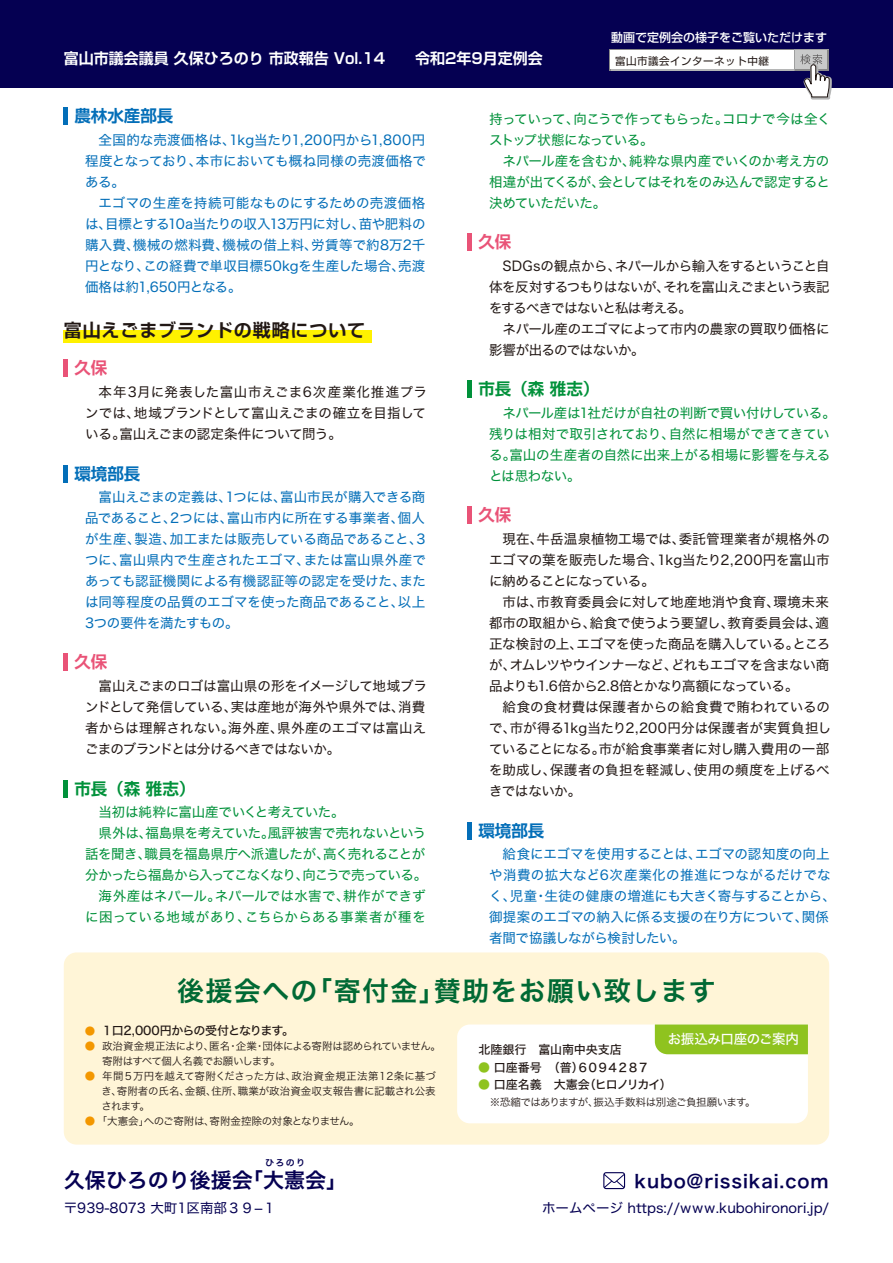
<style>
.page{position:relative;width:893px;height:1263px;background:#fff}
.page>*{position:absolute;margin:0;border:0;box-sizing:border-box;transform-origin:0 0}
.t1{font:27px "Hira Kaku Std W6";letter-spacing:.05em;color:#006934}
.t2{font:21px "Hira Kaku Std W6";color:#050052}
.t3{font:18px "Hira Kaku Std W6";letter-spacing:.05em;color:#050052}
.t4{font:700 18px "Shin Go Pro De";letter-spacing:.05em;color:#221815}
.t5{font:700 16.5px "Shin Go Pro De";color:#036eb8}
.t6{font:700 16.5px "Shin Go Pro De";color:#00913a}
.t7{font:700 16.5px "Shin Go Pro De";color:#e95377}
.t8{font:700 15px "Shin Go Pro De";color:#fff}
.t9{font:13.5px/21px "Hira Kaku Std W4";letter-spacing:-.02em;color:#221815;text-align:justify}
.t10{font:13.5px/21px "Hira Kaku Std W4";letter-spacing:-.01em;color:#036eb8;text-align:justify}
.t11{font:13.5px/21px "Hira Kaku Std W4";letter-spacing:-.025em;color:#00913a}
.t12{font:13.5px/21px "Hira Kaku Std W4";color:#221815}
.t13{font:13.5px "Hira Kaku Std W4";color:#050052}
.t14{font:13.5px "Hira Kaku Std W4";letter-spacing:-.085em;color:#00913a}
.t15{font:13.5px "Hira Kaku Std W4";letter-spacing:.005em;color:#00913a}
.t16{font:13.5px "Hira Kaku Std W4";letter-spacing:.035em;color:#00913a}
.t17{font:13.5px "Hira Kaku Std W5";letter-spacing:-.025em;color:#fff}
.t18{font:12px "Hira Kaku Std W5";letter-spacing:-.075em;color:#221815}
.t19{font:500 12px "Shin Go Pro";color:#fff}
.t20{font:12px "Hira Kaku Std W5";letter-spacing:-.045em;color:#221815}
.t21{font:12px "Hira Kaku Std W5";letter-spacing:-.16em;color:#221815}
.t22{font:12px "Hira Kaku Std W5";color:#221815}
.t23{font:10.5px/15px "Hira Kaku Std W3";letter-spacing:-.02em;color:#221815;text-align:justify}
.t24{font:10.5px/15px "Hira Kaku Std W3";letter-spacing:-.04em;color:#221815}
.t25{font:10.5px "Shin Go Pro";letter-spacing:.05em;color:#221815}
.t26{font:9px "Hira Kaku Std W6";color:#050052}
.s1{font-family:"Hira Kaku Std W3";font-size:10.5px;color:#f39700}
.s2{color:#f39700}
.s3{color:#8fc31f}
</style>
<div class="page">
<div style="left:0;top:0;width:893px;height:88px;background:#050052"></div>
<svg style="left:603px;top:1172px;width:22px;height:17px"></svg>
<div style="left:64px;top:952px;width:765px;height:192px;background:#fff5d7;border-radius:13px"></div>
<svg style="left:457px;top:1024px;width:351px;height:99px;background:#f0f7e1"></svg>
<div style="left:609px;top:49px;width:189px;height:22px;background:#fff"></div>
<div style="left:611px;top:51px;width:187px;height:20px;background:#b5b6b6"></div>
<div style="left:611px;top:51px;width:186px;height:18px;background:#fff"></div>
<div style="left:794px;top:49px;width:35px;height:22px;background:#c9caca"></div>
<div style="left:795px;top:51px;width:34px;height:20px;background:#898989"></div>
<div style="left:795px;top:51px;width:32px;height:18px;background:#c9caca"></div>
<svg style="left:800px;top:54px;width:32px;height:46px"></svg>
<hr style="left:64px;top:360px;width:4px;height:17px;background:#e95377">
<hr style="left:64px;top:654px;width:4px;height:17px;background:#e95377">
<hr style="left:468px;top:233px;width:4px;height:17px;background:#e95377">
<hr style="left:468px;top:507px;width:4px;height:17px;background:#e95377">
<hr style="left:64px;top:108px;width:4px;height:17px;background:#036eb8">
<hr style="left:64px;top:465px;width:4px;height:17px;background:#036eb8">
<hr style="left:468px;top:822px;width:4px;height:17px;background:#036eb8">
<div style="left:64px;top:330px;width:308px;height:13px;background:#fff100"></div>
<hr style="left:64px;top:780px;width:4px;height:17px;background:#00913a">
<hr style="left:468px;top:381px;width:4px;height:17px;background:#00913a">
<p class="t8" style="left:64px;top:46px;width:481px">富山市議会議員 久保ひろのり 市政報告 Vol.14　　令和2年9月定例会</p>
<p class="t19" style="left:611px;top:27px;width:217px">動画で定例会の様子をご覧いただけます</p>
<p class="t25" style="left:615px;top:52px;width:155px">富山市議会インターネット中継</p>
<p class="t5" style="left:74px;top:102px;width:101px">農林水産部長</p>
<p class="t10" style="left:85px;top:129px;width:342px;text-indent:14px">全国的な売渡価格は、1kg当たり1,200円から1,800円程度となっており、本市においても概ね同様の売渡価格である。</p>
<p class="t10" style="left:85px;top:192px;width:342px;text-indent:14px">エゴマの生産を持続可能なものにするための売渡価格は、目標とする10a当たりの収入13万円に対し、苗や肥料の購入費、機械の燃料費、機械の借上料、労賃等で約8万2千円となり、この経費で単収目標50kgを生産した場合、売渡価格は約1,650円となる。</p>
<h3 class="t4" style="left:64px;top:315px;width:303px">富山えごまブランドの戦略について</h3>
<p class="t7" style="left:74px;top:355px;width:34px">久保</p>
<p class="t9" style="left:85px;top:381px;width:343px;text-indent:14px">本年3月に発表した富山市えごま6次産業化推進プランでは、地域ブランドとして富山えごまの確立を目指している。富山えごまの認定条件について問う。</p>
<p class="t5" style="left:74px;top:460px;width:67px">環境部長</p>
<p class="t10" style="left:85px;top:486px;width:342px;text-indent:14px">富山えごまの定義は、1つには、富山市民が購入できる商品であること、2つには、富山市内に所在する事業者、個人が生産、製造、加工または販売している商品であること、3つに、富山県内で生産されたエゴマ、または富山県外産であっても認証機関による有機認証等の認定を受けた、または同等程度の品質のエゴマを使った商品であること、以上3つの要件を満たすもの。</p>
<p class="t7" style="left:74px;top:648px;width:34px">久保</p>
<p class="t9" style="left:85px;top:675px;width:343px;text-align:left;text-indent:14px">富山えごまのロゴは富山県の形をイメージして地域ブランドとして発信している、実は産地が海外や県外では、消費者からは理解されない。海外産、県外産のエゴマは富山えごまのブランドとは分けるべきではないか。</p>
<p class="t6" style="left:74px;top:775px;width:122px">市長（森 雅志）</p>
<p class="t11" style="left:99px;top:802px;width:248px">当初は純粋に富山産でいくと考えていた。</p>
<p class="t11" style="left:99px;top:823px;width:329px">県外は、福島県を考えていた。風評被害で売れないという</p>
<p class="t11" style="left:85px;top:844px;width:342px">話を聞き、職員を福島県庁へ派遣したが、高く売れることが</p>
<p class="t14" style="left:85px;top:865px;width:344px">分かったら福島から入ってこなくなり、向こうで売っている。</p>
<p class="t15" style="left:99px;top:886px;width:329px">海外産はネパール。ネパールでは水害で、耕作ができず</p>
<p class="t16" style="left:85px;top:907px;width:342px">に困っている地域があり、こちらからある事業者が種を</p>
<p class="t11" style="left:489px;top:108px;width:343px">持っていって、向こうで作ってもらった。コロナで今は全くストップ状態になっている。</p>
<p class="t11" style="left:489px;top:150px;width:342px;text-align:justify;text-indent:14px">ネパール産を含むか、純粋な県内産でいくのか考え方の相違が出てくるが、会としてはそれをのみ込んで認定すると決めていただいた。</p>
<p class="t7" style="left:478px;top:228px;width:34px">久保</p>
<p class="t9" style="left:489px;top:255px;width:342px;text-indent:14px">SDGsの観点から、ネパールから輸入をするということ自体を反対するつもりはないが、それを富山えごまという表記をするべきではないと私は考える。</p>
<p class="t9" style="left:489px;top:318px;width:342px;text-indent:14px">ネパール産のエゴマによって市内の農家の買取り価格に影響が出るのではないか。</p>
<p class="t6" style="left:478px;top:376px;width:122px">市長（森 雅志）</p>
<p class="t11" style="left:489px;top:402px;width:348px;text-indent:14px">ネパール産は1社だけが自社の判断で買い付けしている。残りは相対で取引されており、自然に相場ができてきている。富山の生産者の自然に出来上がる相場に影響を与えるとは思わない。</p>
<p class="t7" style="left:478px;top:501px;width:34px">久保</p>
<p class="t9" style="left:489px;top:528px;width:342px;text-indent:14px">現在、牛岳温泉植物工場では、委託管理業者が規格外のエゴマの葉を販売した場合、1kg当たり2,200円を富山市に納めることになっている。</p>
<p class="t9" style="left:489px;top:591px;width:343px;text-indent:14px">市は、市教育委員会に対して地産地消や食育、環境未来都市の取組から、給食で使うよう要望し、教育委員会は、適正な検討の上、エゴマを使った商品を購入している。ところが、オムレツやウインナーなど、どれもエゴマを含まない商品よりも1.6倍から2.8倍とかなり高額になっている。</p>
<p class="t12" style="left:489px;top:696px;width:344px;text-indent:14px">給食の食材費は保護者からの給食費で賄われているので、市が得る1kg当たり2,200円分は保護者が実質負担していることになる。市が給食事業者に対し購入費用の一部を助成し、保護者の負担を軽減し、使用の頻度を上げるべきではないか。</p>
<p class="t5" style="left:478px;top:817px;width:67px">環境部長</p>
<p class="t10" style="left:489px;top:844px;width:348px;text-align:left;text-indent:14px">給食にエゴマを使用することは、エゴマの認知度の向上や消費の拡大など6次産業化の推進につながるだけでなく、児童・生徒の健康の増進にも大きく寄与することから、御提案のエゴマの納入に係る支援の在り方について、関係者間で協議しながら検討したい。</p>
<h1 class="t1" style="left:177px;top:970px;width:540px">後援会への「寄付金」賛助をお願い致します</h1>
<p class="t18" style="left:85px;top:1021px;width:211px"><span class="s1">●</span> １口2,000円からの受付となります。</p>
<p class="t24" style="left:102px;top:1038px;width:341px;text-indent:-17px"><span class="s2">●</span> 政治資金規正法により、匿名・企業・団体による寄附は認められていません。寄附はすべて個人名義でお願いします。</p>
<p class="t23" style="left:101px;top:1068px;width:336px;text-indent:-17px"><span class="s2">●</span> 年間５万円を越えて寄附くださった方は、政治資金規正法第12条に基づき、寄附者の氏名、金額、住所、職業が政治資金収支報告書に記載され公表されます。</p>
<p class="t23" style="left:85px;top:1113px;width:276px"><span class="s2">●</span> 「大憲会」へのご寄附は、寄附金控除の対象となりません。</p>
<p class="t17" style="left:668px;top:1029px;width:133px">お振込み口座のご案内</p>
<p class="t22" style="left:478px;top:1040px;width:145px">北陸銀行　富山南中央支店</p>
<p class="t21" style="left:478px;top:1058px;width:172px"><span class="s3">●</span> 口座番号　（普）６０９４２８７</p>
<p class="t20" style="left:478px;top:1075px;width:195px"><span class="s3">●</span> 口座名義　大憲会（ヒロノリカイ）</p>
<p class="t24" style="left:490px;top:1095px;width:267px">※恐縮ではありますが、振込手数料は別途ご負担願います。</p>
<p class="t26" style="left:265px;top:1156px;width:42px">ひろのり</p>
<h2 class="t2" style="left:64px;top:1164px;width:285px">久保ひろのり後援会「大憲会」</h2>
<p class="t13" style="left:64px;top:1198px;width:214px">〒939-8073 大町1区南部３９-１</p>
<p class="t13" style="left:542px;top:1198px;width:289px">ホームページ https://www.kubohironori.jp/</p>
<h3 class="t3" style="left:634px;top:1167px;width:196px">kubo@rissikai.com</h3>
</div>
